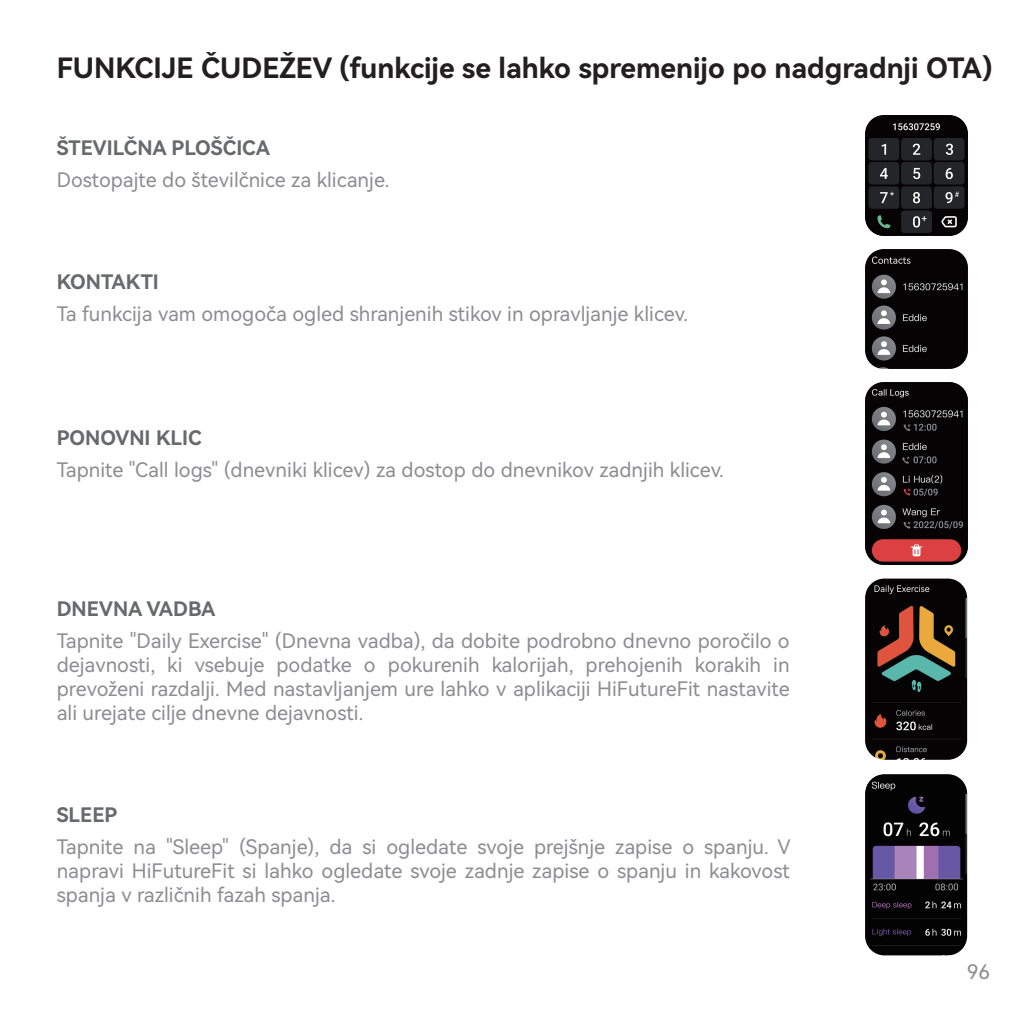
<style>
.page{position:relative;width:1021px;height:1021px;background:#fff}
.page>*{position:absolute;margin:0;border:0;box-sizing:border-box;transform-origin:0 0}
.t1{font:28px "Harmony OS Sans SC Bold";color:#231f20}
.t2{font:20px/24px "Harmony OS Sans SC";color:#8d8d91;text-align:justify}
.t3{font:20px "Harmony OS Sans SC Bold";color:#67696b}
</style>
<div class="page">
<img style="left:865px;top:116px;width:102px;height:119px">
<img style="left:865px;top:249px;width:102px;height:119px">
<img style="left:865px;top:383px;width:102px;height:181px">
<img style="left:865px;top:578px;width:102px;height:181px">
<img style="left:865px;top:774px;width:102px;height:181px">
<h1 class="t1" style="left:57px;top:48px;width:937px">FUNKCIJE ČUDEŽEV (funkcije se lahko spremenijo po nadgradnji OTA)</h1>
<p class="t3" style="left:57px;top:133px;width:215px">ŠTEVILČNA PLOŠČICA</p>
<p class="t2" style="left:57px;top:167px;width:334px">Dostopajte do številčnice za klicanje.</p>
<p class="t3" style="left:57px;top:268px;width:104px">KONTAKTI</p>
<p class="t2" style="left:57px;top:301px;width:632px">Ta funkcija vam omogoča ogled shranjenih stikov in opravljanje klicev.</p>
<p class="t3" style="left:57px;top:424px;width:146px">PONOVNI KLIC</p>
<p class="t2" style="left:57px;top:457px;width:668px">Tapnite "Call logs" (dnevniki klicev) za dostop do dnevnikov zadnjih klicev.</p>
<p class="t3" style="left:57px;top:594px;width:160px">DNEVNA VADBA</p>
<p class="t2" style="left:57px;top:628px;width:734px">Tapnite "Daily Exercise" (Dnevna vadba), da dobite podrobno dnevno poročilo o dejavnosti, ki vsebuje podatke o pokurenih kalorijah, prehojenih korakih in prevoženi razdalji. Med nastavljanjem ure lahko v aplikaciji HiFutureFit nastavite ali urejate cilje dnevne dejavnosti.</p>
<p class="t3" style="left:57px;top:800px;width:62px">SLEEP</p>
<p class="t2" style="left:57px;top:834px;width:735px">Tapnite na "Sleep" (Spanje), da si ogledate svoje prejšnje zapise o spanju. V napravi HiFutureFit si lahko ogledate svoje zadnje zapise o spanju in kakovost spanja v različnih fazah spanja.</p>
<p class="t2" style="left:967px;top:959px;width:24px">96</p>
</div>
